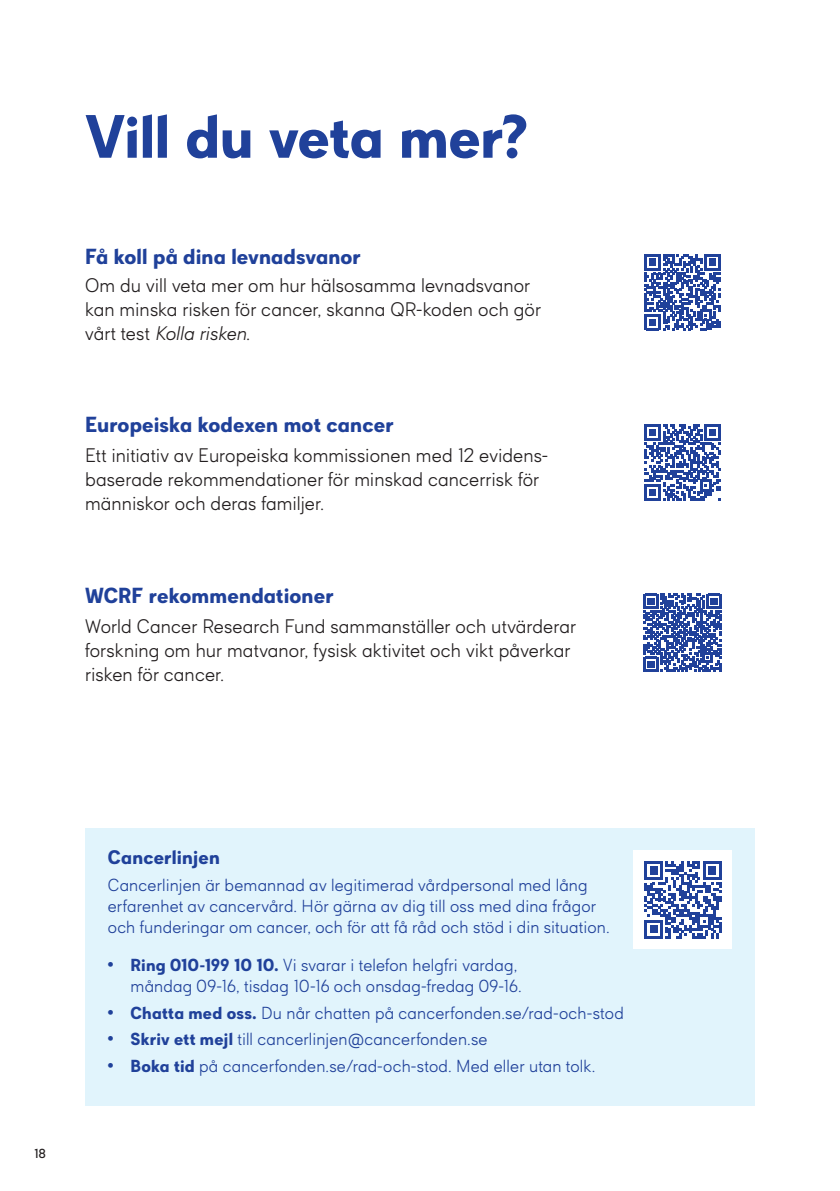
<style>
.page{position:relative;width:840px;height:1191px;background:#fff}
.page>*{position:absolute;margin:0;border:0;box-sizing:border-box;transform-origin:0 0}
.t1{font:700 56px "Cancerfonden Sans";letter-spacing:-.01em;color:#20419a}
.t2{font:700 20px "Cancerfonden Sans";letter-spacing:.005em;color:#20419a}
.t3{font:300 18px/24px "Cancerfonden Sans";letter-spacing:.005em;color:#231f20}
.t4{font:700 18px "Cancerfonden Sans";letter-spacing:.01em;color:#20419a}
.t5{font:300 16px/21px "Cancerfonden Sans";letter-spacing:.01em;color:#20419a}
.t6{font:12px "Cancerfonden Sans";color:#231f20}
.s1{font-style:italic}
.s2{font-weight:800}
.s3{font-weight:700}
</style>
<div class="page">
<svg style="left:644px;top:254px;width:76px;height:76px"></svg>
<svg style="left:644px;top:424px;width:76px;height:76px"></svg>
<svg style="left:643px;top:593px;width:78px;height:78px"></svg>
<div style="left:85px;top:828px;width:669px;height:278px;background:#e1f4fc"></div>
<div style="left:633px;top:850px;width:98px;height:99px;background:#fff"></div>
<svg style="left:644px;top:861px;width:77px;height:77px"></svg>
<h1 class="t1" style="left:85px;top:99px;width:444px">Vill du veta mer?</h1>
<p class="t2" style="left:85px;top:243px;width:277px">Få koll på dina levnadsvanor</p>
<p class="t3" style="left:85px;top:274px;width:457px">Om du vill veta mer om hur hälsosamma levnadsvanor kan minska risken för cancer, skanna QR-koden och gör vårt test <span class="s1">Kolla risken</span>.</p>
<p class="t2" style="left:85px;top:411px;width:310px">Europeiska kodexen mot cancer</p>
<p class="t3" style="left:85px;top:444px;width:464px">Ett initiativ av Europeiska kommissionen med 12 evidens&shy;baserade rekommendationer för minskad cancerrisk för människor och deras familjer.</p>
<p class="t2" style="left:85px;top:581px;width:249px">WCRF rekommendationer</p>
<p class="t3" style="left:85px;top:614px;width:492px">World Cancer Research Fund sammanställer och utvärderar forskning om hur matvanor, fysisk aktivitet och vikt påverkar risken för cancer.</p>
<p class="t6" style="left:34px;top:1145px;width:13px">18</p>
<p class="t4" style="left:108px;top:845px;width:113px">Cancerlinjen</p>
<p class="t5" style="left:108px;top:875px;width:503px">Cancerlinjen är bemannad av legitimerad vårdpersonal med lång erfarenhet av cancervård. Hör gärna av dig till oss med dina frågor och funderingar om cancer, och för att få råd och stöd i din situation.</p>
<p class="t5" style="left:108px;top:955px;width:415px;text-align:right"><span class="s2">•</span> <span class="s3">Ring 010-199 10 10.</span> Vi svarar i telefon helgfri vardag, måndag 09-16, tisdag 10-16 och onsdag-fredag 09-16.</p>
<p class="t5" style="left:108px;top:1002px;width:517px"><span class="s2">•</span> <span class="s3">Chatta med oss.</span> Du når chatten på cancerfonden.se/rad-och-stod</p>
<p class="t5" style="left:108px;top:1029px;width:381px"><span class="s2">•</span> <span class="s3">Skriv ett mejl</span> till cancerlinjen@cancerfonden.se</p>
<p class="t5" style="left:108px;top:1056px;width:489px"><span class="s2">•</span> <span class="s3">Boka tid</span> på cancerfonden.se/rad-och-stod. Med eller utan tolk.</p>
</div>
